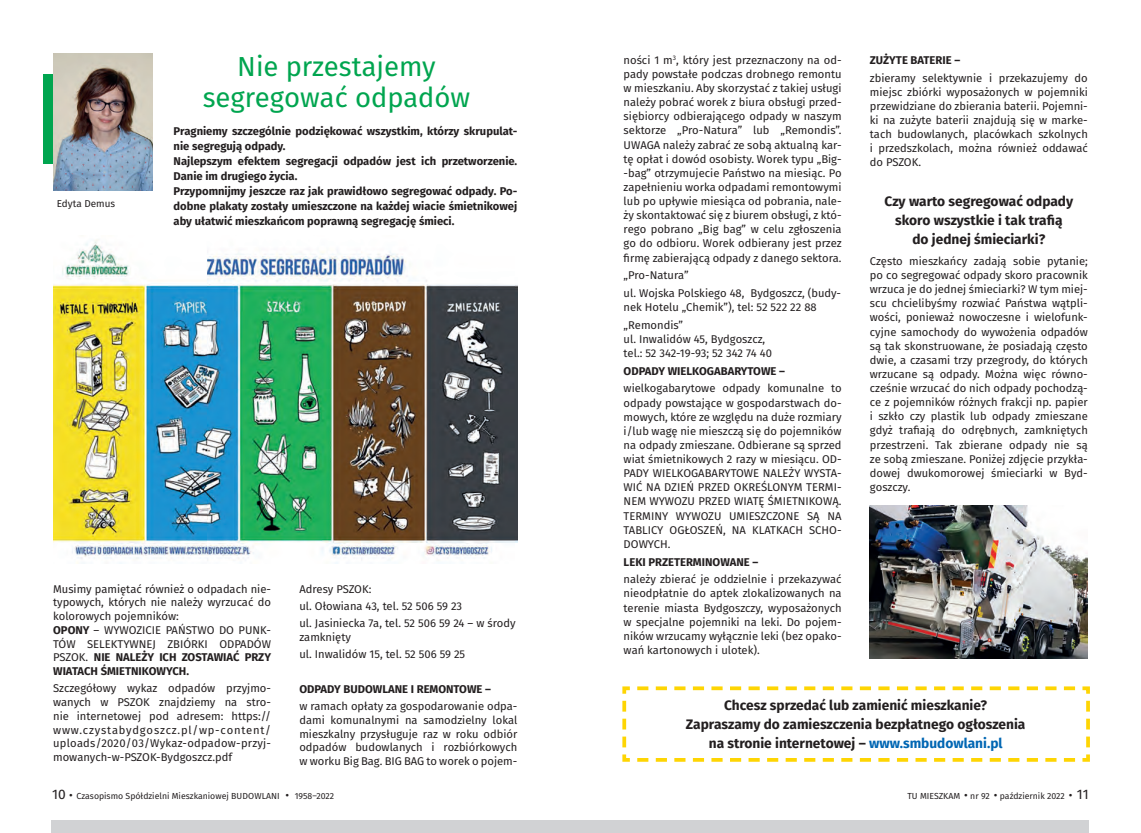
<style>
.page{position:relative;width:1141px;height:833px;background:#fff}
.page>*{position:absolute;margin:0;border:0;box-sizing:border-box;transform-origin:0 0}
.t1{font:27.5px/31.2px "Fira Sans";color:#00a54f;text-align:center}
.t2{font:700 13.75px/18.8px "Fira Sans";color:#231f20;text-align:center}
.t3{font:11.25px/14.1px "Fira Sans";color:#231f20;text-align:justify}
.t4{font:700 11.25px/15px "Fira Sans";color:#231f20}
.t5{font:10px "Fira Sans";color:#231f20}
.t6{font:8.75px "Fira Sans";color:#231f20}
.s1{font-weight:700}
.s2{color:#0166b3}
.s3{font-size:13.75px}
.s4{font-weight:800;font-size:12.5px}
</style>
<div class="page">
<div style="left:44px;top:74px;width:93px;height:90px;background:#00a54f"></div>
<img style="left:53px;top:53px;width:99px;height:138px">
<img style="left:53px;top:239px;width:464px;height:324px">
<svg style="left:622px;top:686px;width:468px;height:76px"></svg>
<img style="left:870px;top:505px;width:218px;height:154px">
<div style="left:52px;top:820px;width:1037px;height:13px;background:#d1d2d4"></div>
<p class="t4" style="left:870px;top:52px;width:92px">ZUŻYTE BATERIE –</p>
<p class="t3" style="left:870px;top:70px;width:219px">zbieramy selektywnie i przekazujemy do miejsc zbiórki wyposażonych w pojemniki przewidziane do zbierania baterii. Pojemni&shy;ki na zużyte baterii znajdują się w marke&shy;tach budowlanych, placówkach szkolnych i przedszkolach, można również oddawać do PSZOK.</p>
<p class="t2" style="left:885px;top:191px;width:190px">Czy warto segregować odpady skoro wszystkie i tak trafią<br>do jednej śmieciarki?</p>
<p class="t3" style="left:870px;top:253px;width:219px">Często mieszkańcy zadają sobie pytanie; po co segregować odpady skoro pracownik wrzuca je do jednej śmieciarki? W tym miej&shy;scu chcielibyśmy rozwiać Państwa wątpli&shy;wości, ponieważ nowoczesne i wielofunk&shy;cyjne samochody do wywożenia odpadów są tak skonstruowane, że posiadają często dwie, a czasami trzy przegrody, do których wrzucane są odpady. Można więc równo&shy;cześnie wrzucać do nich odpady pochodzą&shy;ce z pojemników różnych frakcji np. papier i szkło czy plastik lub odpady zmieszane gdyż trafiają do odrębnych, zamkniętych przestrzeni. Tak zbierane odpady nie są ze sobą zmieszane. Poniżej zdjęcie przykła&shy;dowej dwukomorowej śmieciarki w Byd&shy;goszczy.</p>
<p class="t3" style="left:624px;top:52px;width:219px">ności 1 m<sup>3</sup>, który jest przeznaczony na od&shy;pady powstałe podczas drobnego remontu w mieszkaniu. Aby skorzystać z takiej usługi należy pobrać worek z biura obsługi przed&shy;siębiorcy odbierającego odpady w naszym sektorze „Pro-Natura” lub „Remondis”.<br>UWAGA należy zabrać ze sobą aktualną kar&shy;tę opłat i dowód osobisty. Worek typu „Big--bag” otrzymujecie Państwo na miesiąc. Po zapełnieniu worka odpadami remontowymi lub po upływie miesiąca od pobrania, nale&shy;ży skontaktować się z biurem obsługi, z któ&shy;rego pobrano „Big bag” w celu zgłoszenia go do odbioru. Worek odbierany jest przez firmę zabierającą odpady z danego sektora.</p>
<p class="t3" style="left:624px;top:268px;width:66px">„Pro-Natura”</p>
<p class="t3" style="left:624px;top:286px;width:219px">ul. Wojska Polskiego 48, Bydgoszcz, (budy&shy;nek Hotelu „Chemik”), tel: 52 522 22 88</p>
<p class="t3" style="left:624px;top:317px;width:150px;text-align:left">„Remondis”<br>ul. Inwalidów 45, Bydgoszcz, tel.: 52 342-19-93; 52 342 74 40</p>
<p class="t4" style="left:624px;top:362px;width:163px">ODPADY WIELKOGABARYTOWE –</p>
<p class="t3" style="left:624px;top:381px;width:219px">wielkogabarytowe odpady komunalne to odpady powstające w gospodarstwach do&shy;mowych, które ze względu na duże rozmiary i/lub wagę nie mieszczą się do pojemników na odpady zmieszane. Odbierane są sprzed wiat śmietnikowych 2 razy w miesiącu. OD-PADY WIELKOGABARYTOWE NALEŻY WYSTA-WIĆ NA DZIEŃ PRZED OKREŚLONYM TERMI-NEM WYWOZU PRZED WIATĘ ŚMIETNIKOWĄ.<br>TERMINY WYWOZU UMIESZCZONE SĄ NA TABLICY OGŁOSZEŃ, NA KLATKACH SCHO-DOWYCH.</p>
<p class="t4" style="left:624px;top:553px;width:136px">LEKI PRZETERMINOWANE –</p>
<p class="t3" style="left:624px;top:572px;width:219px">należy zbierać je oddzielnie i przekazywać nieodpłatnie do aptek zlokalizowanych na terenie miasta Bydgoszczy, wyposażonych w specjalne pojemniki na leki. Do pojem&shy;ników wrzucamy wyłącznie leki (bez opako&shy;wań kartonowych i ulotek).</p>
<p class="t1" style="left:203px;top:50px;width:269px">Nie przestajemy segregować odpadów</p>
<p class="t4" style="left:174px;top:123px;width:345px">Pragniemy szczególnie podziękować wszystkim, którzy skrupulat&shy;nie segregują odpady.</p>
<p class="t4" style="left:174px;top:153px;width:345px">Najlepszym efektem segregacji odpadów jest ich przetworzenie.<br>Danie im drugiego życia.</p>
<p class="t4" style="left:174px;top:183px;width:345px;text-align:justify">Przypomnijmy jeszcze raz jak prawidłowo segregować odpady. Po&shy;dobne plakaty zostały umieszczone na każdej wiacie śmietnikowej aby ułatwić mieszkańcom poprawną segregację śmieci.</p>
<p class="t5" style="left:57px;top:196px;width:60px">Edyta Demus</p>
<p class="t3" style="left:53px;top:581px;width:219px;line-height:13.8px">Musimy pamiętać również o odpadach nie&shy;typowych, których nie należy wyrzucać do kolorowych pojemników:</p>
<p class="t3" style="left:53px;top:622px;width:219px;line-height:13.8px"><span class="s1">OPONY</span> – WYWOZICIE PAŃSTWO DO PUNK-TÓW SELEKTYWNEJ ZBIÓRKI ODPADÓW PSZOK. <span class="s1">NIE NALEŻY ICH ZOSTAWIAĆ PRZY WIATACH ŚMIETNIKOWYCH.</span></p>
<p class="t3" style="left:53px;top:681px;width:219px;line-height:13.8px">Szczegółowy wykaz odpadów przyjmo&shy;wanych w PSZOK znajdziemy na stro&shy;nie internetowej pod adresem: https:// www.czystabydgoszcz.pl/wp-content/ uploads/2020/03/Wykaz-odpadow-przyj&shy;mowanych-w-PSZOK-Bydgoszcz.pdf</p>
<p class="t3" style="left:299px;top:581px;width:73px">Adresy PSZOK:</p>
<p class="t3" style="left:299px;top:598px;width:164px">ul. Ołowiana 43, tel. 52 506 59 23</p>
<p class="t3" style="left:299px;top:616px;width:218px;line-height:13.8px">ul. Jasiniecka 7a, tel. 52 506 59 24 – w środy zamknięty</p>
<p class="t3" style="left:299px;top:647px;width:167px">ul. Inwalidów 15, tel. 52 506 59 25</p>
<p class="t4" style="left:299px;top:680px;width:193px">ODPADY BUDOWLANE I REMONTOWE –</p>
<p class="t3" style="left:299px;top:699px;width:219px;line-height:13.8px">w ramach opłaty za gospodarowanie odpa&shy;dami komunalnymi na samodzielny lokal mieszkalny przysługuje raz w roku odbiór odpadów budowlanych i rozbiórkowych w worku Big Bag. BIG BAG to worek o pojem-</p>
<p class="t2" style="left:724px;top:695px;width:264px">Chcesz sprzedać lub zamienić mieszkanie?</p>
<p class="t2" style="left:686px;top:714px;width:341px">Zapraszamy do zamieszczenia bezpłatnego ogłoszenia</p>
<p class="t2" style="left:709px;top:732px;width:295px">na stronie internetowej – <span class="s2">www.smbudowlani.pl</span></p>
<p class="t6" style="left:52px;top:789px;width:283px"><span class="s3">10</span> <span class="s4">⋅</span> Czasopismo Spółdzielni Mieszkaniowej BUDOWLANI <span class="s4">⋅</span> 1958–2022</p>
<p class="t6" style="left:907px;top:789px;width:183px">TU MIESZKAM <span class="s4">⋅</span> nr 92 <span class="s4">⋅</span> październik 2022 <span class="s4">⋅</span> <span class="s3">11</span></p>
</div>
